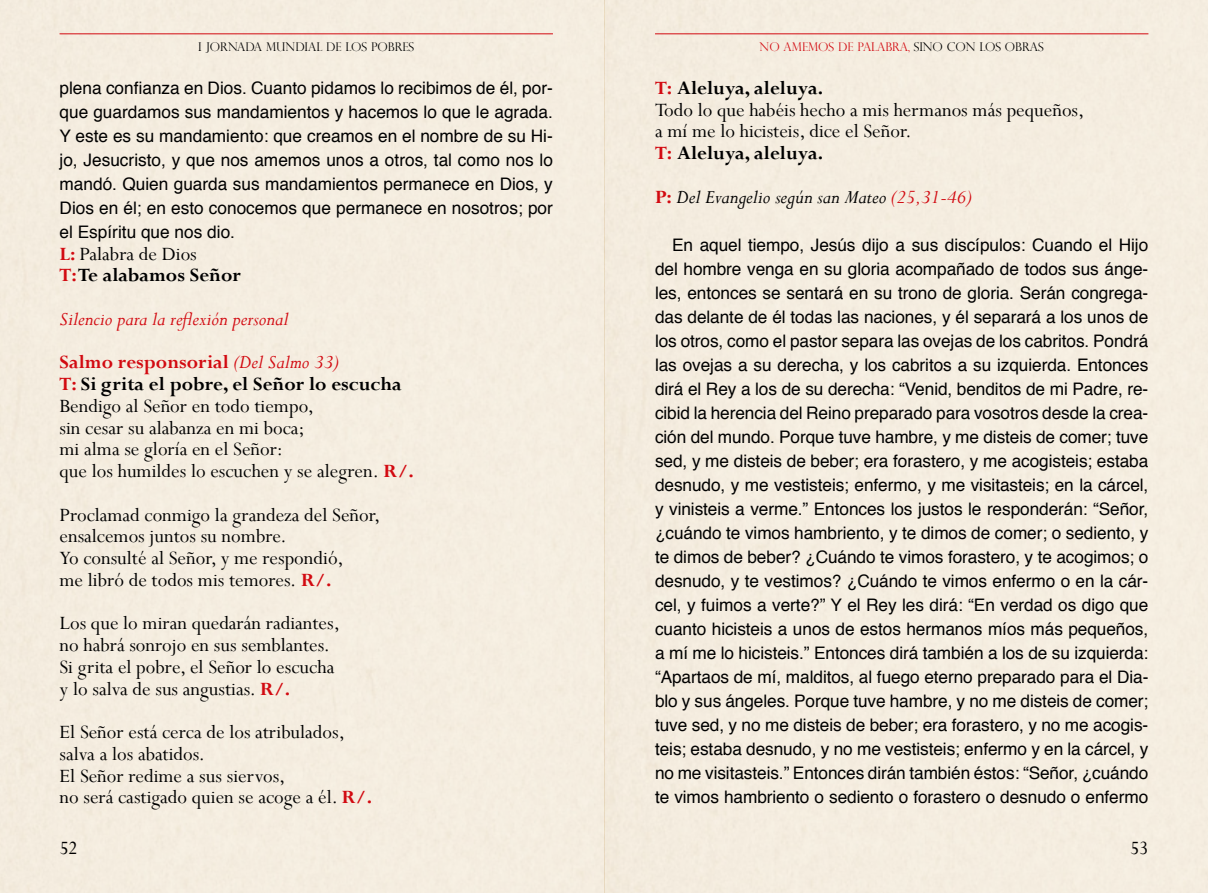
<style>
.page{position:relative;width:1208px;height:893px;background:#fff}
.page>*{position:absolute;margin:0;border:0;box-sizing:border-box;transform-origin:0 0}
.t1{font:21px/21.8px "Perpetua";color:#000}
.t2{font:italic 21px/43.5px "Perpetua";color:#d20a11}
.t3{font:italic 21px "Perpetua";color:#000}
.t4{font:700 21px/21.8px "Perpetua";color:#000}
.t5{font:17.25px/24px "Helvetica";color:#000;text-align:justify}
.t6{font:300 12px "Perpetua Titling";letter-spacing:-.005em;color:#d20a11}
.t7{font:300 12px "Perpetua Titling";letter-spacing:-.005em;color:#000}
.s1{color:#000}
.s2{color:#d20a11}
.s3{font-weight:400}
.s4{font-weight:700;font-style:normal}
.s5{font-weight:700;color:#d20a11}
.s6{font-weight:700}
.s7{font-weight:700;font-style:normal;color:#d20a11}
</style>
<div class="page">
<div style="left:604px;top:0;width:604px;height:893px;background:#f5ede0"></div>
<hr style="left:655px;top:34px;width:493px;height:1px;background:#d20a11">
<div style="left:0;top:0;width:604px;height:893px;background:#f5ede0"></div>
<hr style="left:60px;top:34px;width:493px;height:1px;background:#d20a11">
<p class="t7" style="left:198px;top:40px;width:217px">I JORNADA MUNDIAL DE LOS POBRES</p>
<p class="t6" style="left:759px;top:40px;width:286px">NO AMEMOS DE PALABRA, <span class="s1">SINO CON LOS OBRAS</span></p>
<p class="t5" style="left:60px;top:76px;width:495px">plena confianza en Dios. Cuanto pidamos lo recibimos de él, por&shy;que guardamos sus mandamientos y hacemos lo que le agrada.<br>Y este es su mandamiento: que creamos en el nombre de su Hi&shy;jo, Jesucristo, y que nos amemos unos a otros, tal como nos lo mandó. Quien guarda sus mandamientos permanece en Dios, y Dios en él; en esto conocemos que permanece en nosotros; por el Espíritu que nos dio.</p>
<p class="t4" style="left:60px;top:242px;width:183px"><span class="s2">L:</span> <span class="s3">Palabra de Dios<br></span><span class="s2">T:</span> Te alabamos Señor</p>
<p class="t2" style="left:60px;top:296px;width:281px">Silencio para la reflexión personal<br><span class="s4">Salmo responsorial</span> (Del Salmo 33)</p>
<p class="t1" style="left:60px;top:373px;width:356px"><span class="s5">T:</span> <span class="s6">Si grita el pobre, el Señor lo escucha </span>Bendigo al Señor en todo tiempo,<br>sin cesar su alabanza en mi boca;<br>mi alma se gloría en el Señor:<br>que los humildes lo escuchen y se alegren. <span class="s5">R/.</span></p>
<p class="t1" style="left:60px;top:503px;width:322px">Proclamad conmigo la grandeza del Señor, ensalcemos juntos su nombre.<br>Yo consulté al Señor, y me respondió,<br>me libró de todos mis temores. <span class="s5">R/.</span></p>
<p class="t1" style="left:60px;top:612px;width:282px">Los que lo miran quedarán radiantes, no habrá sonrojo en sus semblantes.<br>Si grita el pobre, el Señor lo escucha y lo salva de sus angustias. <span class="s5">R/.</span></p>
<p class="t1" style="left:60px;top:721px;width:314px">El Señor está cerca de los atribulados, salva a los abatidos.<br>El Señor redime a sus siervos,<br>no será castigado quien se acoge a él. <span class="s5">R/.</span></p>
<p class="t1" style="left:60px;top:837px;width:20px">52</p>
<p class="t1" style="left:655px;top:77px;width:431px"><span class="s5">T:</span> <span class="s6">Aleluya, aleluya.<br></span>Todo lo que habéis hecho a mis hermanos más pequeños, a mí me lo hicisteis, dice el Señor.<br><span class="s5">T:</span> <span class="s6">Aleluya, aleluya.</span></p>
<p class="t3" style="left:655px;top:183px;width:318px"><span class="s7">P:</span> Del Evangelio según san Mateo <span class="s2">(25,31-46)</span></p>
<p class="t5" style="left:655px;top:233px;width:495px;text-indent:17px">En aquel tiempo, Jesús dijo a sus discípulos: Cuando el Hijo del hombre venga en su gloria acompañado de todos sus ánge&shy;les, entonces se sentará en su trono de gloria. Serán congrega&shy;das delante de él todas las naciones, y él separará a los unos de los otros, como el pastor separa las ovejas de los cabritos. Pondrá las ovejas a su derecha, y los cabritos a su izquierda. Entonces dirá el Rey a los de su derecha: “Venid, benditos de mi Padre, re&shy;cibid la herencia del Reino preparado para vosotros desde la crea&shy;ción del mundo. Porque tuve hambre, y me disteis de comer; tuve sed, y me disteis de beber; era forastero, y me acogisteis; estaba desnudo, y me vestisteis; enfermo, y me visitasteis; en la cárcel, y vinisteis a verme.” Entonces los justos le responderán: “Señor, ¿cuándo te vimos hambriento, y te dimos de comer; o sediento, y te dimos de beber? ¿Cuándo te vimos forastero, y te acogimos; o desnudo, y te vestimos? ¿Cuándo te vimos enfermo o en la cár&shy;cel, y fuimos a verte?” Y el Rey les dirá: “En verdad os digo que cuanto hicisteis a unos de estos hermanos míos más pequeños, a mí me lo hicisteis.” Entonces dirá también a los de su izquierda: “Apartaos de mí, malditos, al fuego eterno preparado para el Dia&shy;blo y sus ángeles. Porque tuve hambre, y no me disteis de comer; tuve sed, y no me disteis de beber; era forastero, y no me acogis&shy;teis; estaba desnudo, y no me vestisteis; enfermo y en la cárcel, y no me visitasteis.” Entonces dirán también éstos: “Señor, ¿cuándo te vimos hambriento o sediento o forastero o desnudo o enfermo</p>
<p class="t1" style="left:1130px;top:837px;width:20px">53</p>
</div>
